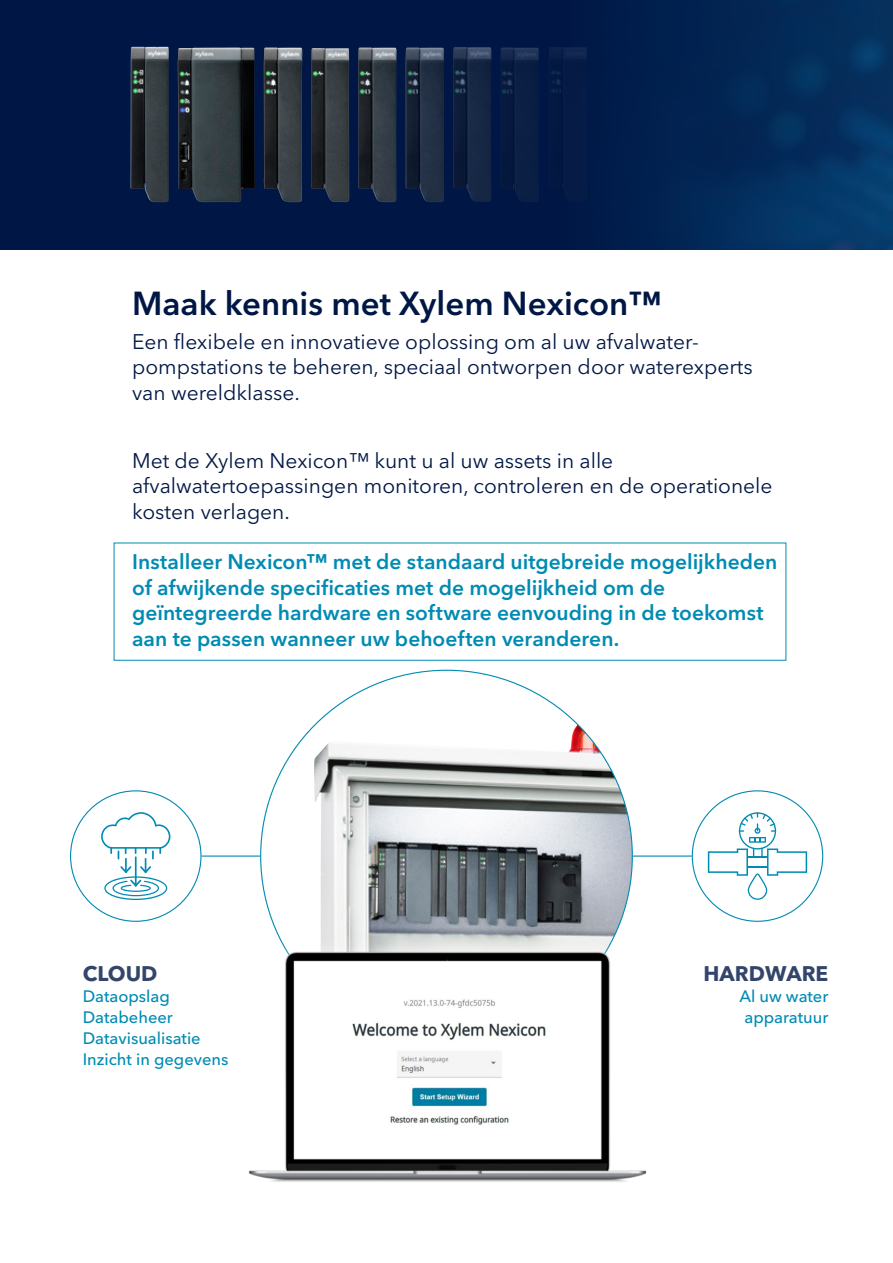
<style>
.page{position:relative;width:893px;height:1263px;background:#fff}
.page>*{position:absolute;margin:0;border:0;box-sizing:border-box;transform-origin:0 0}
.t1{font:600 33px "Avenir Next LT Pro";color:#001745}
.t2{font:21px/25.5px "Avenir Next LT Pro";color:#001745}
.t3{font:600 21px/25.5px "Avenir Next LT Pro";color:#008bb3}
.t4{font:700 21px "Avenir Next LT Pro";color:#33456a}
.t5{font:500 16.5px/21px "Avenir Next LT Pro";color:#008bb3}
</style>
<div class="page">
<div style="left:0;top:0;width:893px;height:249px;background:#001745"></div>
<div style="left:555px;top:0;width:338px;height:249px;background:linear-gradient(to right,#001643,#063968)"></div>
<img style="left:131px;top:47px;width:38px;height:155px">
<img style="left:311px;top:48px;width:38px;height:154px">
<img style="left:264px;top:48px;width:38px;height:154px">
<img style="left:358px;top:48px;width:39px;height:154px">
<img style="left:405px;top:48px;width:39px;height:154px">
<img style="left:501px;top:48px;width:38px;height:154px">
<img style="left:453px;top:47px;width:38px;height:155px">
<img style="left:549px;top:47px;width:38px;height:155px">
<img style="left:178px;top:48px;width:77px;height:154px">
<img style="left:314px;top:724px;width:318px;height:192px">
<svg style="left:708px;top:812px;width:99px;height:88px"></svg>
<svg style="left:101px;top:812px;width:69px;height:88px"></svg>
<img style="left:270px;top:916px;width:353px;height:21px">
<img style="left:249px;top:937px;width:398px;height:245px">
<hr style="left:202px;top:855px;width:58px;height:2px;background:#008bb3">
<hr style="left:633px;top:855px;width:59px;height:2px;background:#008bb3">
<h1 class="t1" style="left:132px;top:283px;width:531px">Maak kennis met Xylem Nexicon™</h1>
<p class="t2" style="left:132px;top:329px;width:622px">Een flexibele en innovatieve oplossing om al uw afvalwater&shy;pompstations te beheren, speciaal ontworpen door waterexperts van wereldklasse.</p>
<p class="t2" style="left:132px;top:448px;width:642px">Met de Xylem Nexicon™ kunt u al uw assets in alle afvalwatertoepassingen monitoren, controleren en de operationele kosten verlagen.</p>
<p class="t3" style="left:132px;top:549px;width:647px">Installeer Nexicon™ met de standaard uitgebreide mogelijkheden of afwijkende specificaties met de mogelijkheid om de geïntegreerde hardware en software eenvouding in de toekomst aan te passen wanneer uw behoeften veranderen.</p>
<p class="t4" style="left:83px;top:961px;width:76px">CLOUD</p>
<p class="t5" style="left:83px;top:986px;width:147px">Dataopslag<br>Databeheer<br>Datavisualisatie<br>Inzicht in gegevens</p>
<p class="t4" style="left:704px;top:961px;width:126px">HARDWARE</p>
<p class="t5" style="left:739px;top:986px;width:91px;text-align:center">Al uw water apparatuur</p>
</div>
